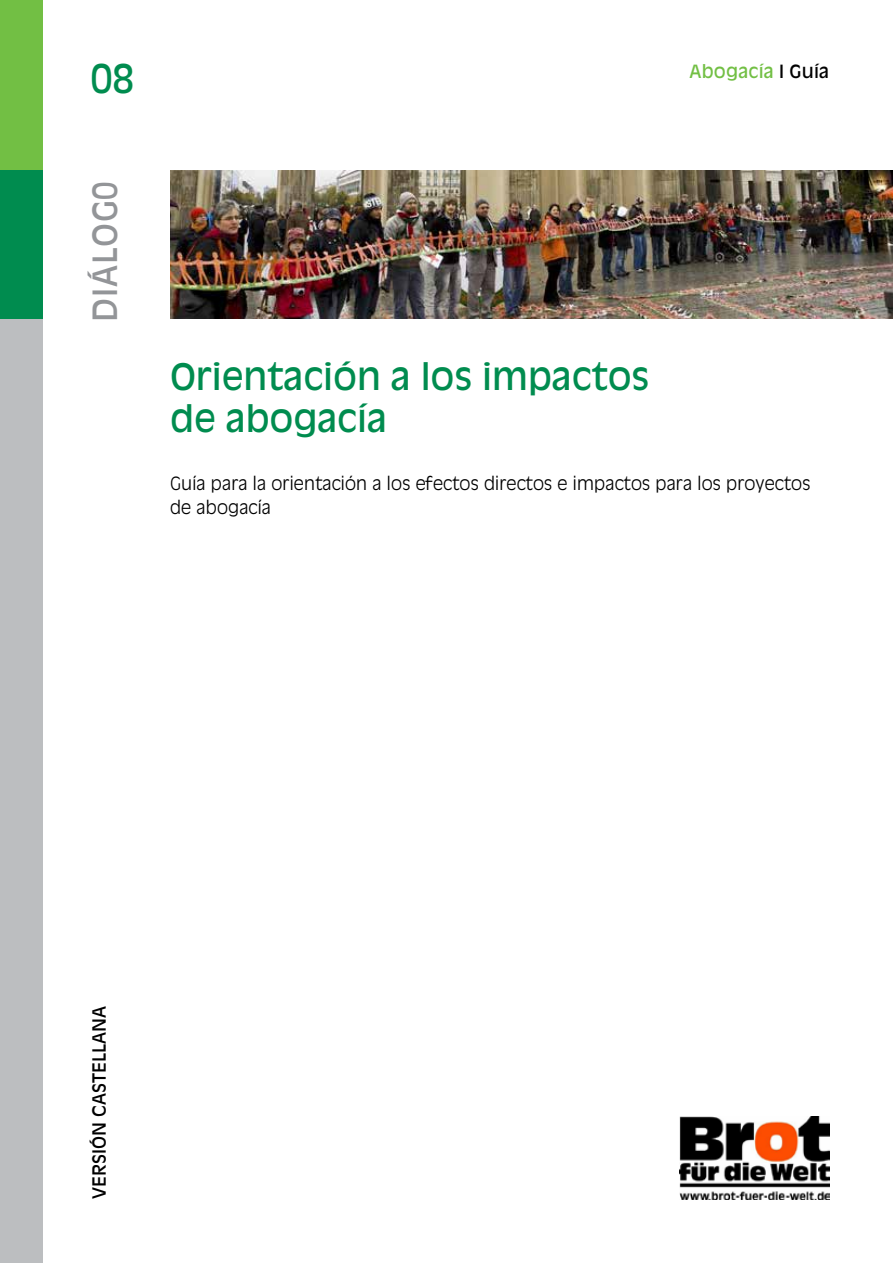
<style>
.page{position:relative;width:893px;height:1263px;background:#fff}
.page>*{position:absolute;margin:0;border:0;box-sizing:border-box;transform-origin:0 0}
.t1{font:39px "Antique Olive Std";color:#008c4f}
.t2{font:36px/42px "Antique Olive Std";letter-spacing:-.005em;color:#008c4f}
.t3{font:33px "Antique Olive Std";letter-spacing:.025em;color:#939598}
.t4{font:300 18px/24.8px "Antique Olive Std";letter-spacing:.01em;color:#000}
.t5{font:18px "Antique Olive Std";color:#000}
.t6{font:18px "Antique Olive Std";letter-spacing:.01em;color:#72bf44}
.s1{color:#000}
</style>
<div class="page">
<img style="left:679px;top:1116px;width:150px;height:83px">
<div style="left:0;top:0;width:43px;height:170px;background:#72bf44"></div>
<div style="left:0;top:319px;width:43px;height:944px;background:#bcbec0"></div>
<div style="left:0;top:170px;width:43px;height:149px;background:#008c4f"></div>
<img style="left:170px;top:170px;width:723px;height:149px">
<h1 class="t1" style="left:91px;top:56px;width:45px">08</h1>
<p class="t6" style="left:690px;top:60px;width:141px">Abogacía <span class="s1">I Guía</span></p>
<h3 class="t3" style="left:85px;top:322px;width:142px;rotate:-90deg">DIÁLOG0</h3>
<h2 class="t2" style="left:170px;top:356px;width:481px">Orientación a los impactos de abogacía</h2>
<p class="t4" style="left:170px;top:471px;width:642px">Guía para la orientación a los efectos directos e impactos para los proyectos de abogacía</p>
<p class="t5" style="left:88px;top:1199px;width:194px;rotate:-90deg">VERSIÓN CASTELLANA</p>
</div>
